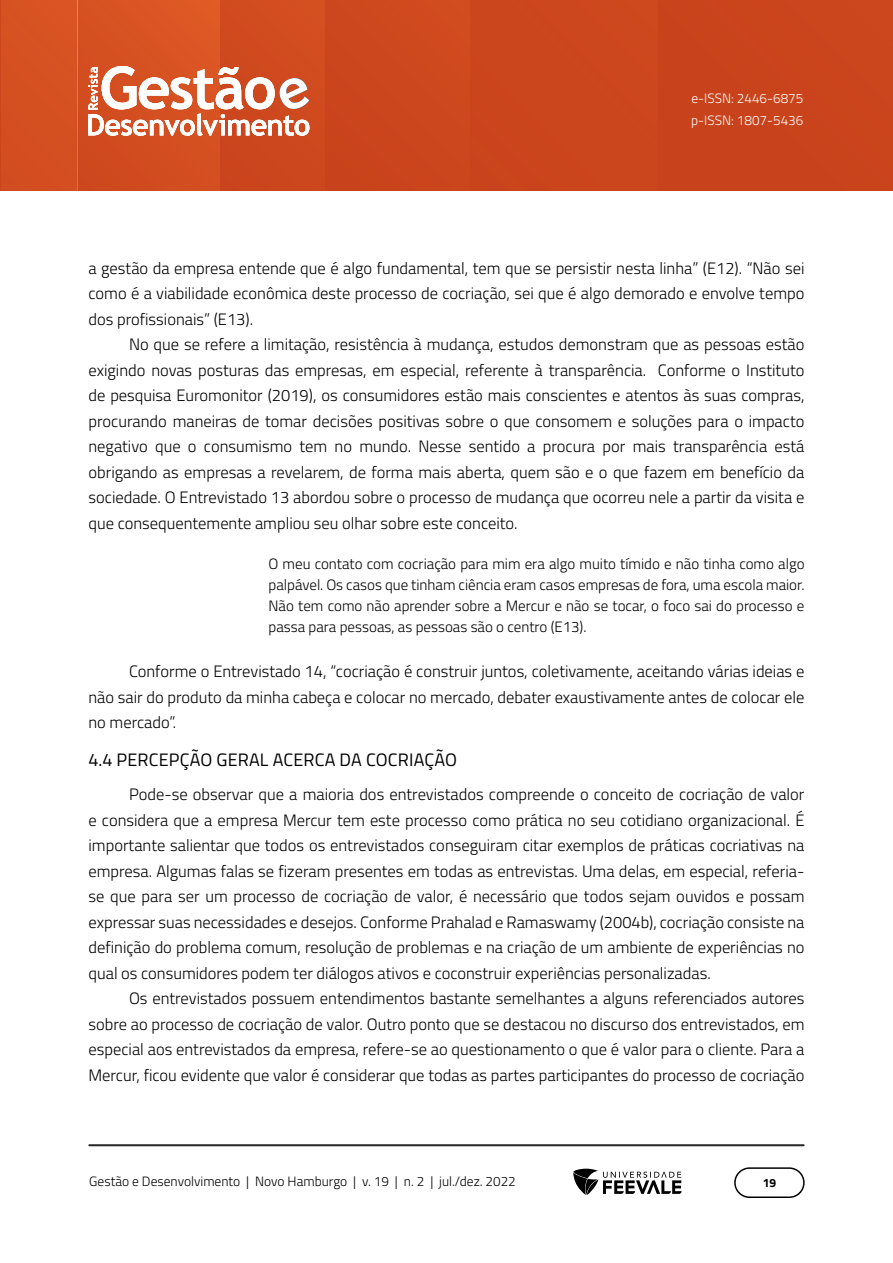
<style>
.page{position:relative;width:893px;height:1263px;background:#fff}
.page>*{position:absolute;margin:0;border:0;box-sizing:border-box;transform-origin:0 0}
.TÍTULO_1_1{font:18px "Titillium Web";letter-spacing:.01em;color:#000}
.Corpo_de_texto{font:300 16.5px/25.5px "Titillium Web";color:#000;text-align:justify}
.Citação{font:300 15px/21px "Titillium Web";color:#000;text-align:justify}
.t1{font:300 13.5px "Titillium Web";color:#000}
.t2{font:300 13.5px/22.5px "Titillium Web";color:#fff}
.t3{font:700 12px "Titillium Web";color:#000}
</style>
<div class="page">
<hr style="left:892px;top:0;width:1px;height:191px;background:#c7401a">
<img style="left:1px;top:0;width:891px;height:191px">
<hr style="left:220px;top:0;width:1px;height:191px;background:#cd481e">
<img style="left:77px;top:0;width:1px;height:191px">
<hr style="left:89px;top:1144px;width:715px;height:2px;background:#282828">
<div style="left:734px;top:1167px;width:71px;height:31px;border:2px solid #000;border-radius:15px"></div>
<svg style="left:573px;top:1169px;width:109px;height:26px"></svg>
<svg style="left:88px;top:66px;width:221px;height:70px"></svg>
<p class="t2" style="left:691px;top:86px;width:114px">e-ISSN: 2446-6875 p-ISSN: 1807-5436</p>
<p class="Corpo_de_texto" style="left:88px;top:254px;width:717px">a gestão da empresa entende que é algo fundamental, tem que se persistir nesta linha” (E12). “Não sei como é a viabilidade econômica deste processo de cocriação, sei que é algo demorado e envolve tempo dos profissionais” (E13).</p>
<p class="Corpo_de_texto" style="left:88px;top:331px;width:717px;text-indent:40px">No que se refere a limitação, resistência à mudança, estudos demonstram que as pessoas estão exigindo novas posturas das empresas, em especial, referente à transparência. Conforme o Instituto de pesquisa Euromonitor (2019), os consumidores estão mais conscientes e atentos às suas compras, procurando maneiras de tomar decisões positivas sobre o que consomem e soluções para o impacto negativo que o consumismo tem no mundo. Nesse sentido a procura por mais transparência está obrigando as empresas a revelarem, de forma mais aberta, quem são e o que fazem em benefício da sociedade. O Entrevistado 13 abordou sobre o processo de mudança que ocorreu nele a partir da visita e que consequentemente ampliou seu olhar sobre este conceito.</p>
<p class="Citação" style="left:268px;top:553px;width:537px">O meu contato com cocriação para mim era algo muito tímido e não tinha como algo palpável. Os casos que tinham ciência eram casos empresas de fora, uma escola maior.<br>Não tem como não aprender sobre a Mercur e não se tocar, o foco sai do processo e passa para pessoas, as pessoas são o centro (E13).</p>
<p class="Corpo_de_texto" style="left:88px;top:658px;width:717px;text-indent:40px">Conforme o Entrevistado 14, “cocriação é construir juntos, coletivamente, aceitando várias ideias e não sair do produto da minha cabeça e colocar no mercado, debater exaustivamente antes de colocar ele no mercado”.</p>
<p class="TÍTULO_1_1" style="left:88px;top:746px;width:370px">4.4 PERCEPÇÃO GERAL ACERCA DA COCRIAÇÃO</p>
<p class="Corpo_de_texto" style="left:88px;top:781px;width:717px;text-indent:40px">Pode-se observar que a maioria dos entrevistados compreende o conceito de cocriação de valor e considera que a empresa Mercur tem este processo como prática no seu cotidiano organizacional. É importante salientar que todos os entrevistados conseguiram citar exemplos de práticas cocriativas na empresa. Algumas falas se fizeram presentes em todas as entrevistas. Uma delas, em especial, referia&shy;se que para ser um processo de cocriação de valor, é necessário que todos sejam ouvidos e possam expressar suas necessidades e desejos. Conforme Prahalad e Ramaswamy (2004b), cocriação consiste na definição do problema comum, resolução de problemas e na criação de um ambiente de experiências no qual os consumidores podem ter diálogos ativos e coconstruir experiências personalizadas.</p>
<p class="Corpo_de_texto" style="left:88px;top:985px;width:717px;text-indent:40px">Os entrevistados possuem entendimentos bastante semelhantes a alguns referenciados autores sobre ao processo de cocriação de valor. Outro ponto que se destacou no discurso dos entrevistados, em especial aos entrevistados da empresa, refere-se ao questionamento o que é valor para o cliente. Para a Mercur, ficou evidente que valor é considerar que todas as partes participantes do processo de cocriação</p>
<p class="t1" style="left:89px;top:1171px;width:428px">Gestão e Desenvolvimento | Novo Hamburgo | v. 19 | n. 2 | jul./dez. 2022</p>
<p class="t3" style="left:763px;top:1174px;width:15px">19</p>
</div>
